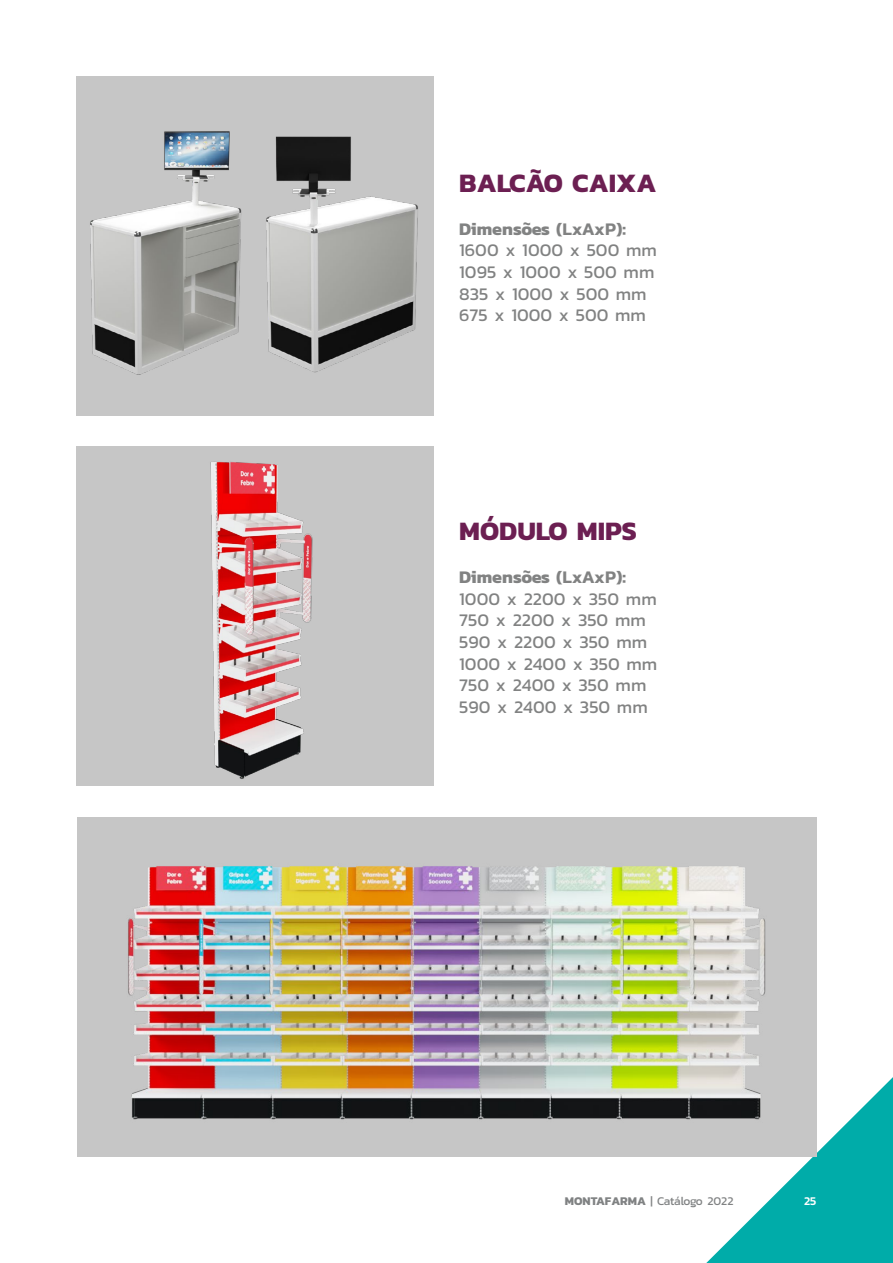
<style>
.page{position:relative;width:893px;height:1263px;background:#fff}
.page>*{position:absolute;margin:0;border:0;box-sizing:border-box;transform-origin:0 0}
.t1{font:700 27px "Kanit";color:#6c1f52}
.t2{font:18px/21.6px "Kanit";color:#818282}
.t3{font:12px "Kanit";letter-spacing:-.03em;color:#808283}
.t4{font:500 12px "Kanit";color:#fff}
.s1{font-weight:700}
.s2{font-weight:600}
</style>
<div class="page">
<svg style="left:459px;top:817px;width:434px;height:446px"></svg>
<div style="left:77px;top:77px;width:357px;height:339px;background:#c6c6c6"></div>
<img style="left:90px;top:131px;width:132px;height:244px">
<img style="left:222px;top:76px;width:212px;height:297px">
<div style="left:77px;top:447px;width:357px;height:339px;background:#c6c6c6"></div>
<img style="left:210px;top:461px;width:103px;height:318px">
<div style="left:77px;top:817px;width:739px;height:339px;background:#c6c6c6"></div>
<img style="left:128px;top:866px;width:638px;height:254px">
<h1 class="t1" style="left:459px;top:162px;width:199px">BALCÃO CAIXA</h1>
<p class="t2" style="left:459px;top:218px;width:199px"><span class="s1">Dimensões</span> <span class="s2">(LxAxP)</span><span class="s1">:<br></span>1600 x 1000 x 500 mm<br>1095 x 1000 x 500 mm<br>835 x 1000 x 500 mm<br>675 x 1000 x 500 mm</p>
<h1 class="t1" style="left:459px;top:510px;width:179px">MÓDULO MIPS</h1>
<p class="t2" style="left:459px;top:566px;width:200px"><span class="s1">Dimensões</span> <span class="s2">(LxAxP)</span><span class="s1">:<br></span>1000 x 2200 x 350 mm<br>750 x 2200 x 350 mm<br>590 x 2200 x 350 mm<br>1000 x 2400 x 350 mm<br>750 x 2400 x 350 mm<br>590 x 2400 x 350 mm</p>
<p class="t3" style="left:565px;top:1193px;width:170px"><span class="s1">MONTAFARMA</span> | Catálogo 2022</p>
<p class="t4" style="left:804px;top:1192px;width:14px">25</p>
</div>
